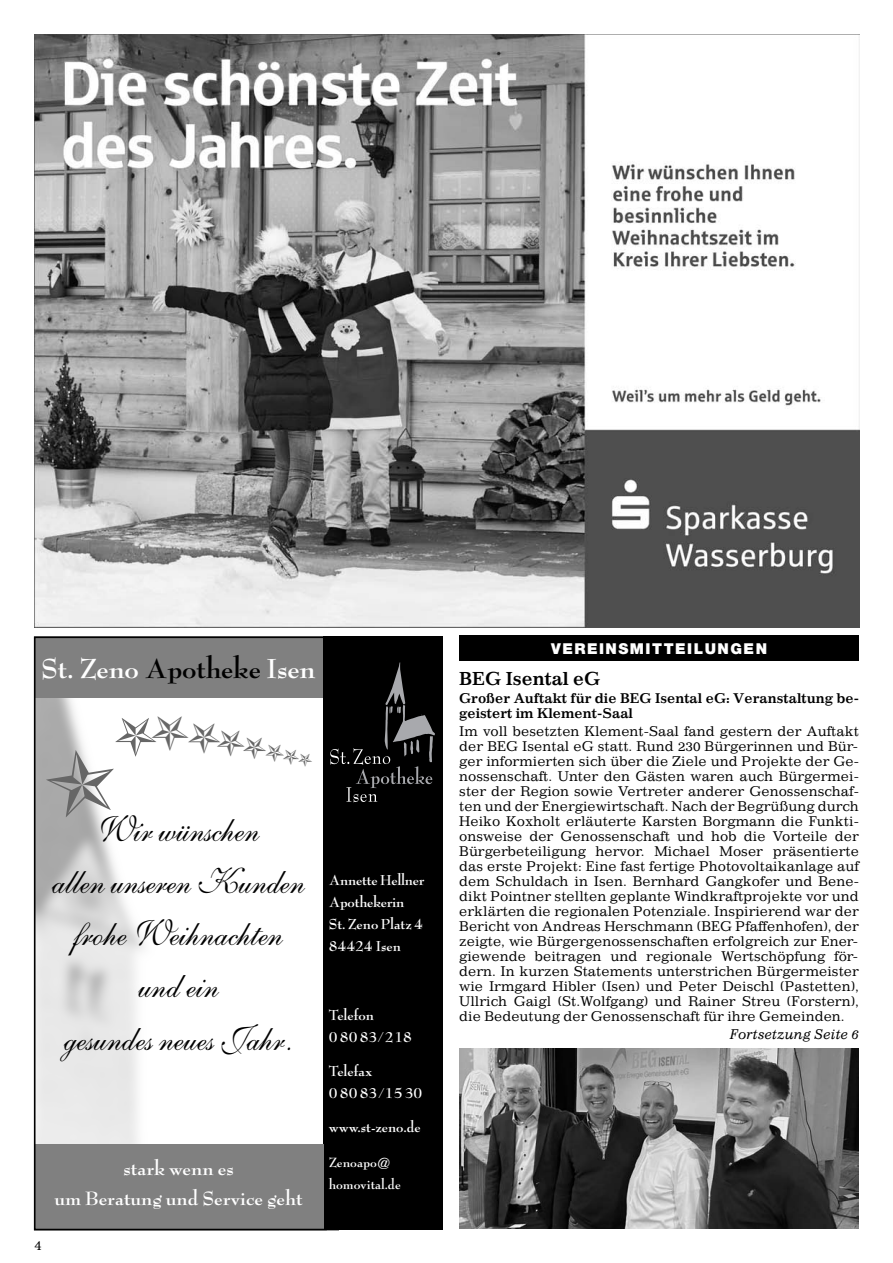
<style>
.page{position:relative;width:893px;height:1263px;background:#fff}
.page>*{position:absolute;margin:0;border:0;box-sizing:border-box;transform-origin:0 0}
.t1{font:42px "Zapf Dingbats";color:#666}
.t2{font:36px/52.2px "Shelley Volante BT";color:#000;text-align:center;scale:.95 1}
.t3{font:700 30px "Bernhard Modern";letter-spacing:-.005em;color:#fff}
.t4{font:700 21px/30px "Bernhard Modern";color:#fff;text-align:center}
.t5{font:700 18px "Impressum";color:#000}
.t6{font:700 15.75px/21.8px "Bernhard Modern";color:#fff}
.t7{font:900 15px "Helvetica Neue";letter-spacing:.1em;color:#fff}
.t8{font:700 14.55px/21.8px "Bernhard Modern";color:#fff}
.t9{font:13.5px/15px "Impressum";color:#000;text-align:justify}
.t10{font:700 13.5px/15px "Impressum";color:#000}
.t11{font:italic 13.5px "Impressum";color:#000}
.s1{color:#000}
</style>
<div class="page">
<img style="left:34px;top:34px;width:825px;height:593px">
<div style="left:34px;top:637px;width:289px;height:61px;background:#808080"></div>
<div style="left:323px;top:637px;width:119px;height:593px;background:#000"></div>
<div style="left:34px;top:1144px;width:289px;height:86px;background:#808080"></div>
<div style="left:34px;top:637px;width:293px;height:593px;border:2px solid #000"></div>
<svg style="left:330px;top:662px;width:105px;height:140px"></svg>
<img style="left:459px;top:1048px;width:400px;height:181px">
<div style="left:459px;top:636px;width:400px;height:25px;background:#000"></div>
<svg style="left:42px;top:716px;width:63px;height:103px"></svg>
<h3 class="t3" style="left:41px;top:655px;width:276px">St. Zeno <span class="s1">Apotheke</span> Isen</h3>
<h1 class="t1" style="left:285px;top:758px;width:99px;rotate:-180deg">✯✯✯✯</h1>
<h2 class="t2" style="left:52px;top:809px;width:267px">Wir wünschen<br>allen unseren Kunden frohe Weihnachten und ein<br>gesundes neues Jahr.</h2>
<p class="t9" style="left:34px;top:1238px;width:9px">4</p>
<h3 class="t4" style="left:55px;top:1154px;width:250px">stark wenn es<br>um Beratung und Service geht</h3>
<p class="t6" style="left:329px;top:870px;width:97px">Annette Hellner<br>Apothekerin<br>St. Zeno Platz 4<br>84424 Isen</p>
<p class="t6" style="left:329px;top:1004px;width:84px">Telefon<br>08083/218</p>
<p class="t6" style="left:329px;top:1060px;width:95px">Telefax<br>08083/1530</p>
<p class="t6" style="left:329px;top:1117px;width:93px">www.st-zeno.de</p>
<p class="t8" style="left:329px;top:1152px;width:73px">Zenoapo@ homovital.de</p>
<p class="t7" style="left:551px;top:643px;width:217px">VEREINSMITTEILUNGEN</p>
<h3 class="t5" style="left:459px;top:672px;width:142px">BEG Isental eG</h3>
<p class="t10" style="left:459px;top:692px;width:401px">Großer Auftakt für die BEG Isental eG: Veranstaltung be&shy;geistert im Klement-Saal</p>
<p class="t9" style="left:459px;top:725px;width:401px">Im voll besetzten Klement-Saal fand gestern der Auftakt der BEG Isental eG statt. Rund 230 Bürgerinnen und Bür&shy;ger informierten sich über die Ziele und Projekte der Ge&shy;nossenschaft. Unter den Gästen waren auch Bürgermei&shy;ster der Region sowie Vertreter anderer Genossenschaf&shy;ten und der Energiewirtschaft. Nach der Begrüßung durch Heiko Koxholt erläuterte Karsten Borgmann die Funkti&shy;onsweise der Genossenschaft und hob die Vorteile der Bürgerbeteiligung hervor. Michael Moser präsentierte das erste Projekt: Eine fast fertige Photovoltaikanlage auf dem Schuldach in Isen. Bernhard Gangkofer und Bene&shy;dikt Pointner stellten geplante Windkraftprojekte vor und erklärten die regionalen Potenziale. Inspirierend war der Bericht von Andreas Herschmann (BEG Pfaffenhofen), der zeigte, wie Bürgergenossenschaften erfolgreich zur Ener&shy;giewende beitragen und regionale Wertschöpfung för&shy;dern. In kurzen Statements unterstrichen Bürgermeister wie Irmgard Hibler (Isen) und Peter Deischl (Pastetten), Ullrich Gaigl (St.Wolfgang) und Rainer Streu (Forstern), die Bedeutung der Genossenschaft für ihre Gemeinden.</p>
<p class="t11" style="left:730px;top:1029px;width:131px">Fortsetzung Seite 6</p>
</div>
